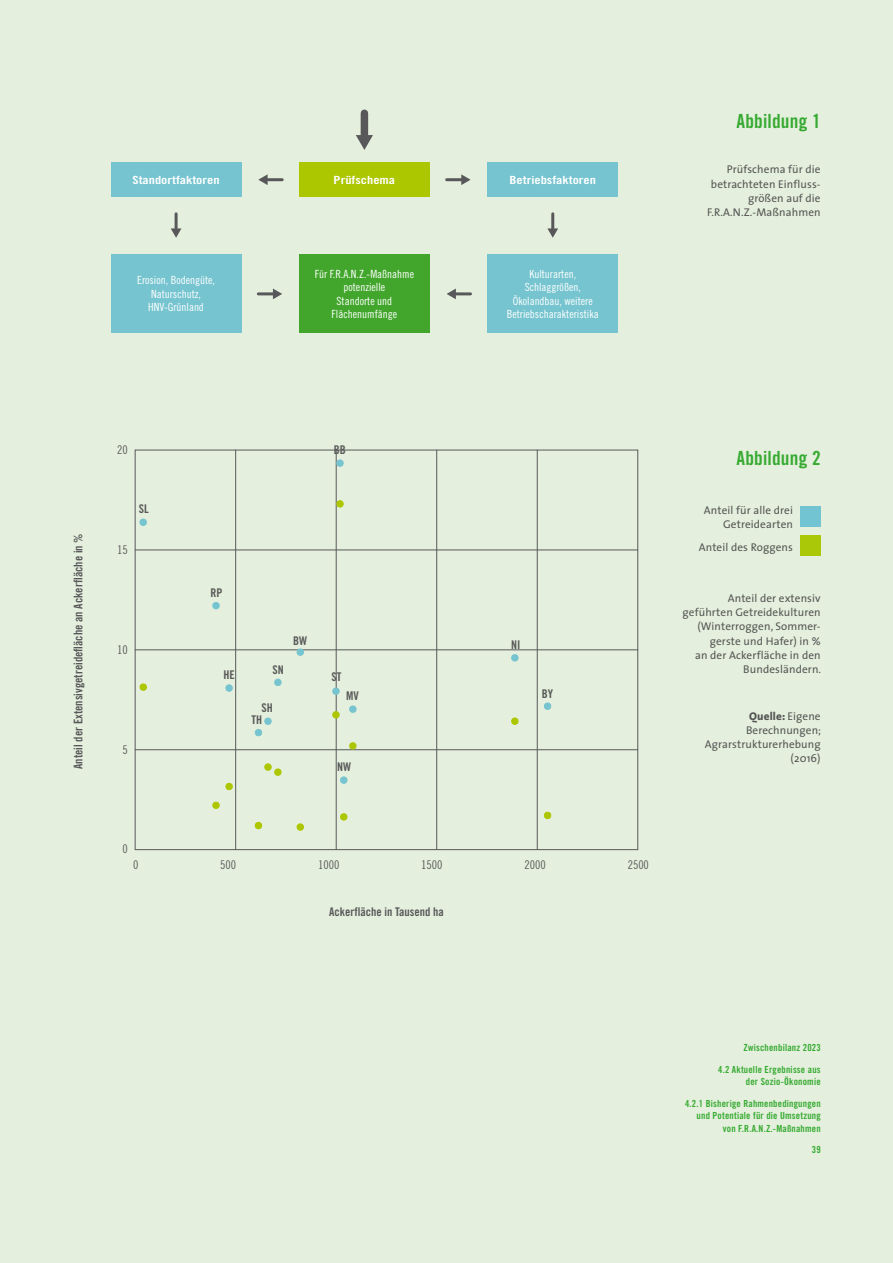
<style>
.page{position:relative;width:893px;height:1263px;background:#e4f0dd}
.page>*{position:absolute;margin:0;border:0;box-sizing:border-box;transform-origin:0 0}
.Zwischenüberschrift{font:19.5px "Trade Gothic Bold Cond Twenty";letter-spacing:.01em;color:#37aa32}
.t1{font:12px "Trade Gothic Bold Cond Twenty";color:#58585a}
.t2{font:12px "Trade Gothic Cond Eighteen";color:#595959}
.t3{font:12px "Trade Gothic Bold Cond Twenty";color:#595959}
.BUs_rechtsbündig{font:11.25px/14.2px "The Sans";letter-spacing:.01em;color:#565655;text-align:right}
.t4{font:11.25px/13.5px "Trade Gothic Cond Eighteen";color:#fff;text-align:center}
.Legende_rechtsbündig{font:11.25px/14.2px "The Sans";letter-spacing:.01em;color:#565655;text-align:right}
.t5{font:11.25px "Trade Gothic Bold Cond Twenty";color:#fff;scale:1.25 1}
.t6{font:9.75px/21.3px "Trade Gothic Bold Cond Twenty";letter-spacing:.02em;color:#37aa32;text-align:right}
.s1{font-weight:800}
</style>
<div class="page">
<div style="left:800px;top:506px;width:21px;height:21px;background:#72c4d2"></div>
<div style="left:800px;top:535px;width:21px;height:21px;background:#aac807"></div>
<div style="left:361px;top:113px;width:7px;height:25px;background:#58585a"></div>
<svg style="left:356px;top:135px;width:17px;height:15px"></svg>
<hr style="left:266px;top:178px;width:16px;height:3px;background:#58585a">
<svg style="left:258px;top:174px;width:10px;height:11px"></svg>
<hr style="left:258px;top:292px;width:16px;height:3px;background:#58585a">
<svg style="left:273px;top:288px;width:9px;height:11px"></svg>
<hr style="left:454px;top:292px;width:16px;height:3px;background:#58585a">
<svg style="left:447px;top:288px;width:9px;height:11px"></svg>
<hr style="left:175px;top:214px;width:3px;height:16px;background:#58585a">
<svg style="left:171px;top:228px;width:10px;height:10px"></svg>
<hr style="left:551px;top:214px;width:3px;height:16px;background:#58585a">
<svg style="left:547px;top:228px;width:11px;height:10px"></svg>
<hr style="left:447px;top:178px;width:16px;height:3px;background:#58585a">
<svg style="left:461px;top:174px;width:10px;height:11px"></svg>
<div style="left:299px;top:163px;width:131px;height:34px;background:#acc600"></div>
<div style="left:111px;top:163px;width:130px;height:34px;background:#75c4cf"></div>
<div style="left:488px;top:163px;width:130px;height:34px;background:#75c4cf"></div>
<div style="left:299px;top:255px;width:131px;height:78px;background:#41a62b"></div>
<div style="left:111px;top:255px;width:130px;height:78px;background:#75c4cf"></div>
<div style="left:488px;top:255px;width:130px;height:78px;background:#75c4cf"></div>
<hr style="left:135px;top:450px;width:503px;height:1px;background:#58585a">
<hr style="left:135px;top:550px;width:503px;height:1px;background:#58585a">
<hr style="left:135px;top:649px;width:503px;height:1px;background:#58585a">
<hr style="left:135px;top:749px;width:503px;height:1px;background:#58585a">
<hr style="left:135px;top:849px;width:503px;height:1px;background:#58585a">
<hr style="left:135px;top:450px;width:1px;height:400px;background:#58585a">
<hr style="left:235px;top:450px;width:1px;height:400px;background:#58585a">
<hr style="left:336px;top:450px;width:1px;height:400px;background:#58585a">
<hr style="left:436px;top:450px;width:1px;height:400px;background:#58585a">
<hr style="left:537px;top:450px;width:1px;height:400px;background:#58585a">
<hr style="left:637px;top:450px;width:1px;height:400px;background:#58585a">
<svg style="left:511px;top:654px;width:8px;height:8px"></svg>
<svg style="left:340px;top:776px;width:8px;height:8px"></svg>
<svg style="left:349px;top:705px;width:8px;height:8px"></svg>
<svg style="left:332px;top:687px;width:8px;height:8px"></svg>
<svg style="left:274px;top:678px;width:8px;height:8px"></svg>
<svg style="left:296px;top:648px;width:8px;height:8px"></svg>
<svg style="left:212px;top:602px;width:8px;height:8px"></svg>
<svg style="left:139px;top:518px;width:8px;height:8px"></svg>
<svg style="left:336px;top:459px;width:8px;height:8px"></svg>
<svg style="left:336px;top:500px;width:8px;height:8px"></svg>
<svg style="left:139px;top:683px;width:8px;height:8px"></svg>
<svg style="left:225px;top:782px;width:8px;height:9px"></svg>
<svg style="left:264px;top:763px;width:18px;height:13px"></svg>
<svg style="left:296px;top:823px;width:8px;height:8px"></svg>
<svg style="left:340px;top:813px;width:8px;height:8px"></svg>
<svg style="left:349px;top:742px;width:8px;height:8px"></svg>
<svg style="left:332px;top:710px;width:8px;height:9px"></svg>
<svg style="left:511px;top:717px;width:8px;height:8px"></svg>
<svg style="left:544px;top:811px;width:7px;height:9px"></svg>
<svg style="left:212px;top:801px;width:8px;height:8px"></svg>
<svg style="left:255px;top:821px;width:7px;height:9px"></svg>
<svg style="left:255px;top:717px;width:17px;height:20px"></svg>
<svg style="left:225px;top:684px;width:8px;height:8px"></svg>
<svg style="left:544px;top:702px;width:7px;height:8px"></svg>
<p class="t5" style="left:132px;top:173px;width:71px">Standortfaktoren</p>
<p class="t5" style="left:334px;top:173px;width:51px">Prüfschema</p>
<p class="t5" style="left:510px;top:173px;width:71px">Betriebsfaktoren</p>
<p class="t4" style="left:315px;top:267px;width:101px">Für F.R.A.N.Z.-Maßnahme potenzielle<br>Standorte und<br>Flächenumfänge</p>
<p class="t4" style="left:137px;top:274px;width:80px">Erosion, Bodengüte,<br>Naturschutz,<br>HNV-Grünland</p>
<p class="t4" style="left:507px;top:267px;width:93px">Kulturarten,<br>Schlaggrößen,<br>Ökolandbau, weitere<br>Betriebscharakteristika</p>
<p class="Zwischenüberschrift" style="left:736px;top:109px;width:86px">Abbildung 1</p>
<p class="BUs_rechtsbündig" style="left:707px;top:162px;width:115px">Prüfschema für die betrachteten Einfluss&shy;größen auf die<br>F.R.A.N.Z.-Maßnahmen</p>
<p class="t1" style="left:71px;top:769px;width:237px;rotate:-90deg">Anteil der Extensivgetreidefläche an Ackerfläche in %</p>
<p class="t2" style="left:117px;top:443px;width:12px">20</p>
<p class="t3" style="left:139px;top:501px;width:11px">SL</p>
<p class="t2" style="left:117px;top:543px;width:12px">15</p>
<p class="t2" style="left:117px;top:642px;width:12px">10</p>
<p class="t2" style="left:123px;top:742px;width:7px">5</p>
<p class="t2" style="left:123px;top:842px;width:7px">0</p>
<p class="t3" style="left:334px;top:443px;width:13px">BB</p>
<p class="t3" style="left:210px;top:585px;width:13px">RP</p>
<p class="t3" style="left:223px;top:667px;width:13px">HE</p>
<p class="t3" style="left:272px;top:662px;width:13px">SN</p>
<p class="t3" style="left:293px;top:633px;width:16px">BW</p>
<p class="t3" style="left:261px;top:700px;width:13px">SH</p>
<p class="t3" style="left:252px;top:712px;width:12px">TH</p>
<p class="t3" style="left:332px;top:670px;width:11px">ST</p>
<p class="t3" style="left:346px;top:688px;width:14px">MV</p>
<p class="t3" style="left:337px;top:759px;width:16px">NW</p>
<p class="t3" style="left:511px;top:637px;width:11px">NI</p>
<p class="t3" style="left:542px;top:686px;width:13px">BY</p>
<p class="t2" style="left:133px;top:858px;width:7px">0</p>
<p class="t2" style="left:220px;top:858px;width:17px">500</p>
<p class="t2" style="left:318px;top:858px;width:23px">1000</p>
<p class="t2" style="left:421px;top:858px;width:23px">1500</p>
<p class="t2" style="left:524px;top:858px;width:23px">2000</p>
<p class="t2" style="left:628px;top:858px;width:23px">2500</p>
<p class="t1" style="left:329px;top:904px;width:116px">Ackerfläche in Tausend ha</p>
<p class="Zwischenüberschrift" style="left:736px;top:446px;width:86px">Abbildung 2</p>
<p class="Legende_rechtsbündig" style="left:704px;top:503px;width:91px">Anteil für alle drei<br>Getreidearten</p>
<p class="Legende_rechtsbündig" style="left:699px;top:540px;width:96px">Anteil des Roggens</p>
<p class="BUs_rechtsbündig" style="left:683px;top:591px;width:140px">Anteil der extensiv geführten Getreidekulturen (Winterroggen, Sommer&shy;gerste und Hafer) in %<br>an der Ackerfläche in den<br>Bundesländern.</p>
<p class="BUs_rechtsbündig" style="left:705px;top:708px;width:118px"><span class="s1">Quelle:</span> Eigene<br>Berechnungen;<br>Agrarstrukturerhebung (2016)</p>
<p class="t6" style="left:718px;top:1037px;width:104px">Zwischenbilanz 2023<br>4.2 Aktuelle Ergebnisse aus</p>
<p class="t6" style="left:685px;top:1071px;width:137px">der Sozio-Ökonomie<br>4.2.1 Bisherige Rahmenbedingungen</p>
<p class="t6" style="left:697px;top:1109px;width:126px;line-height:12.8px">und Potentiale für die Umsetzung von F.R.A.N.Z.-Maßnahmen</p>
<p class="t6" style="left:812px;top:1139px;width:10px">39</p>
</div>
